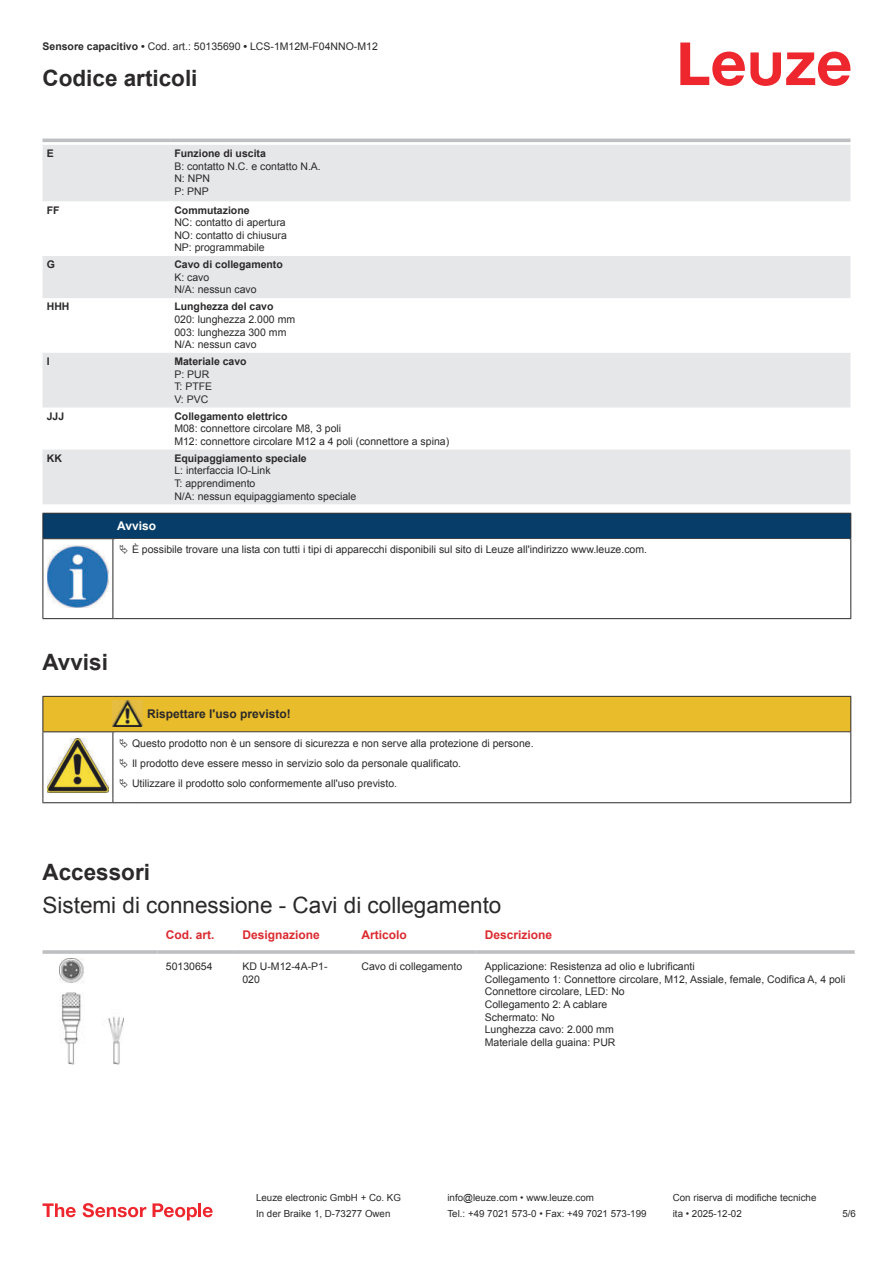
<style>
.page{position:relative;width:893px;height:1263px;background:#fff}
.page>*{position:absolute;margin:0;border:0;box-sizing:border-box;transform-origin:0 0}
.t1{font:22.5px "Arial";color:#2b292a}
.t2{font:700 22.5px "Arial";color:#2b292a}
.t3{font:700 12px "Arial";color:#db2a30}
.t4{font:700 12px "Arial";color:#2b292a}
.t5{font:700 12px "Arial";color:#fff}
.t6{font:10.5px/12.6px "Arial";color:#2b292a}
.t7{font:700 10.5px "Arial";color:#2b292a}
.t8{font:9.75px "Arial";color:#2b292a}
.s1{font-weight:700}
</style>
<div class="page">
<svg style="left:680px;top:43px;width:170px;height:43px"></svg>
<svg style="left:43px;top:145px;width:807px;height:359px;fill:#e6e7e9"></svg>
<hr style="left:43px;top:139px;width:127px;height:3px;background:#bdbfc1">
<hr style="left:170px;top:139px;width:680px;height:3px;background:#bdbfc1">
<hr style="left:43px;top:950px;width:114px;height:4px;background:#bdbfc1">
<hr style="left:157px;top:950px;width:77px;height:4px;background:#c9cbcc">
<hr style="left:234px;top:950px;width:119px;height:4px;background:#c4c6c7">
<hr style="left:353px;top:950px;width:123px;height:4px;background:#bdbfc1">
<hr style="left:476px;top:950px;width:379px;height:4px;background:#c9cbcc">
<img style="left:59px;top:958px;width:65px;height:106px">
<svg style="left:43px;top:1203px;width:33px;height:14px"></svg>
<svg style="left:83px;top:1203px;width:63px;height:14px"></svg>
<svg style="left:153px;top:1203px;width:44px;height:17px"></svg>
<hr style="left:198px;top:1203px;width:3px;height:14px;background:#ed272d">
<svg style="left:203px;top:1207px;width:10px;height:10px"></svg>
<div style="left:43px;top:513px;width:808px;height:26px;background:#063d69"></div>
<hr style="left:113px;top:538px;width:738px;height:1px;background:#2b292a">
<hr style="left:43px;top:539px;width:1px;height:75px;background:#2b292a">
<hr style="left:113px;top:539px;width:1px;height:75px;background:#2b292a">
<hr style="left:850px;top:539px;width:1px;height:75px;background:#2b292a">
<hr style="left:43px;top:618px;width:70px;height:1px;background:#2b292a">
<hr style="left:113px;top:618px;width:738px;height:1px;background:#2b292a">
<img style="left:47px;top:545px;width:61px;height:63px">
<hr style="left:43px;top:802px;width:70px;height:1px;background:#2b292a">
<hr style="left:113px;top:802px;width:30px;height:1px;background:#2b292a">
<hr style="left:143px;top:802px;width:708px;height:1px;background:#2b292a">
<svg style="left:43px;top:696px;width:808px;height:106px"></svg>
<p class="t6" style="left:43px;top:41px;width:337px"><span class="s1">Sensore capacitivo •</span> Cod. art.: 50135690 <span class="s1">•</span> LCS-1M12M-F04NNO-M12</p>
<h1 class="t2" style="left:43px;top:69px;width:157px">Codice articoli</h1>
<p class="t7" style="left:47px;top:149px;width:9px">E</p>
<p class="t7" style="left:174px;top:149px;width:93px">Funzione di uscita</p>
<p class="t6" style="left:174px;top:161px;width:148px">B: contatto N.C. e contatto N.A.<br>N: NPN<br>P: PNP</p>
<p class="t7" style="left:47px;top:206px;width:14px">FF</p>
<p class="t7" style="left:174px;top:206px;width:77px">Commutazione</p>
<p class="t6" style="left:174px;top:217px;width:114px;text-align:justify">NC: contatto di apertura NO: contatto di chiusura NP: programmabile</p>
<p class="t7" style="left:47px;top:260px;width:10px">G</p>
<p class="t7" style="left:174px;top:260px;width:110px">Cavo di collegamento</p>
<p class="t6" style="left:174px;top:272px;width:84px">K: cavo<br>N/A: nessun cavo</p>
<p class="t7" style="left:47px;top:302px;width:24px">HHH</p>
<p class="t7" style="left:174px;top:302px;width:101px">Lunghezza del cavo</p>
<p class="t6" style="left:174px;top:314px;width:122px">020: lunghezza 2.000 mm<br>003: lunghezza 300 mm<br>N/A: nessun cavo</p>
<p class="t7" style="left:47px;top:357px;width:4px">I</p>
<p class="t7" style="left:174px;top:357px;width:74px">Materiale cavo</p>
<p class="t6" style="left:174px;top:369px;width:39px">P: PUR<br>T: PTFE<br>V: PVC</p>
<p class="t7" style="left:47px;top:412px;width:19px">JJJ</p>
<p class="t7" style="left:174px;top:412px;width:115px">Collegamento elettrico</p>
<p class="t6" style="left:174px;top:423px;width:276px">M08: connettore circolare M8, 3 poli<br>M12: connettore circolare M12 a 4 poli (connettore a spina)</p>
<p class="t7" style="left:47px;top:454px;width:17px">KK</p>
<p class="t7" style="left:174px;top:454px;width:134px">Equipaggiamento speciale</p>
<p class="t6" style="left:174px;top:465px;width:184px">L: interfaccia IO-Link<br>T: apprendimento<br>N/A: nessun equipaggiamento speciale</p>
<p class="t5" style="left:117px;top:521px;width:40px">Avviso</p>
<p class="t6" style="left:132px;top:544px;width:517px">È possibile trovare una lista con tutti i tipi di apparecchi disponibili sul sito di Leuze all'indirizzo www.leuze.com.</p>
<h1 class="t2" style="left:43px;top:653px;width:67px">Avvisi</h1>
<p class="t4" style="left:147px;top:709px;width:145px">Rispettare l'uso previsto!</p>
<p class="t6" style="left:132px;top:734px;width:403px;line-height:20.2px">Questo prodotto non è un sensore di sicurezza e non serve alla protezione di persone.<br>Il prodotto deve essere messo in servizio solo da personale qualificato.<br>Utilizzare il prodotto solo conformemente all'uso previsto.</p>
<h1 class="t2" style="left:43px;top:863px;width:109px">Accessori</h1>
<h1 class="t1" style="left:43px;top:897px;width:460px">Sistemi di connessione - Cavi di collegamento</h1>
<p class="t3" style="left:166px;top:930px;width:50px">Cod. art.</p>
<p class="t3" style="left:242px;top:930px;width:79px">Designazione</p>
<p class="t3" style="left:361px;top:930px;width:47px">Articolo</p>
<p class="t3" style="left:485px;top:930px;width:69px">Descrizione</p>
<p class="t6" style="left:166px;top:961px;width:48px">50130654</p>
<p class="t6" style="left:242px;top:961px;width:87px">KD U-M12-4A-P1-<br>020</p>
<p class="t6" style="left:361px;top:961px;width:102px">Cavo di collegamento</p>
<p class="t6" style="left:485px;top:961px;width:362px">Applicazione: Resistenza ad olio e lubrificanti<br>Collegamento 1: Connettore circolare, M12, Assiale, female, Codifica A, 4 poli Connettore circolare, LED: No<br>Collegamento 2: A cablare<br>Schermato: No<br>Lunghezza cavo: 2.000 mm<br>Materiale della guaina: PUR</p>
<p class="t8" style="left:256px;top:1194px;width:146px">Leuze electronic GmbH + Co. KG</p>
<p class="t8" style="left:447px;top:1194px;width:148px">info@leuze.com • www.leuze.com</p>
<p class="t8" style="left:673px;top:1194px;width:145px">Con riserva di modifiche tecniche</p>
<p class="t8" style="left:256px;top:1210px;width:136px">In der Braike 1, D-73277 Owen</p>
<p class="t8" style="left:447px;top:1210px;width:201px">Tel.: +49 7021 573-0 • Fax: +49 7021 573-199</p>
<p class="t8" style="left:673px;top:1210px;width:70px">ita • 2025-12-02</p>
<p class="t8" style="left:842px;top:1210px;width:15px">5 /6</p>
</div>
